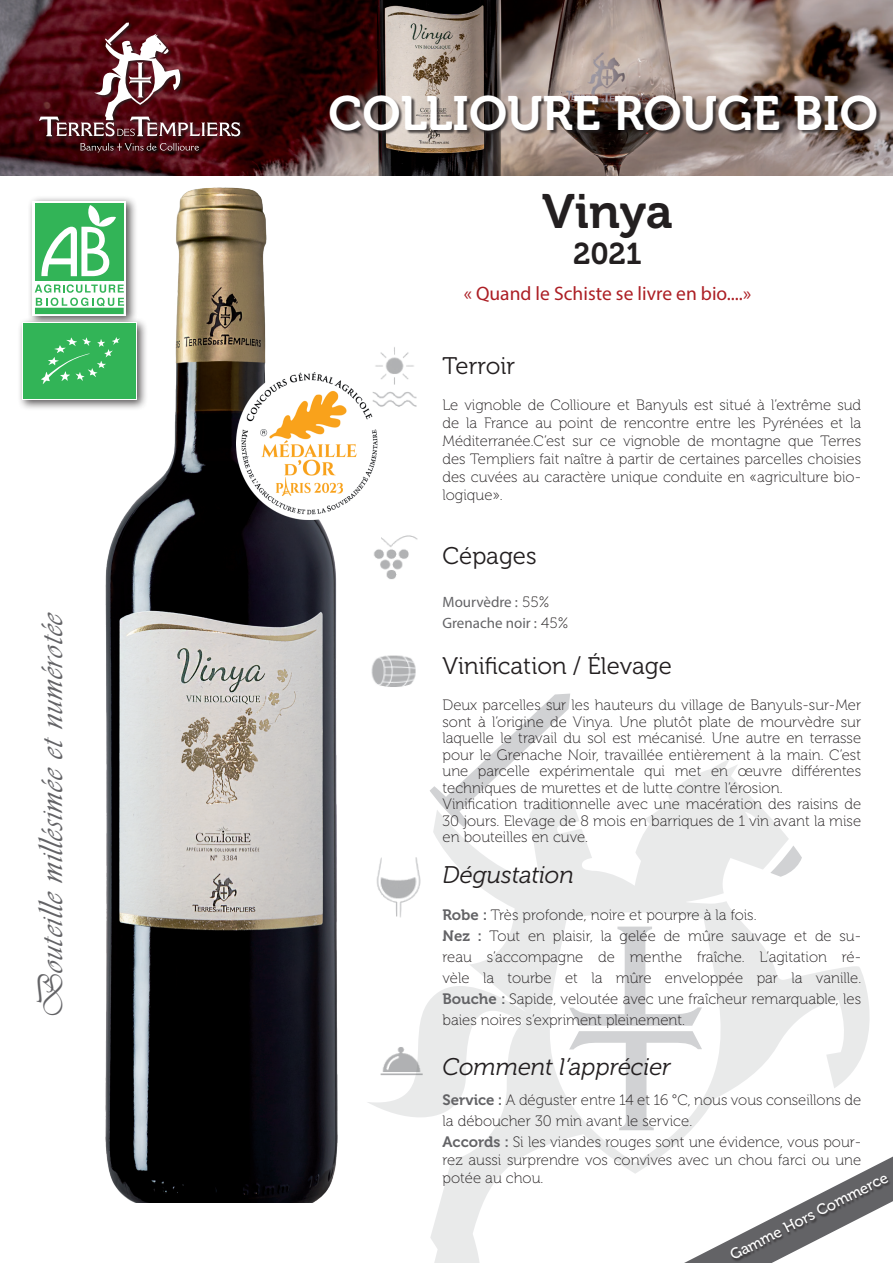
<style>
.page{position:relative;width:893px;height:1263px;background:#fff}
.page>*{position:absolute;margin:0;border:0;box-sizing:border-box;transform-origin:0 0}
.t1{font:48px "Museo 700";color:#fff}
.t2{font:48px "Museo 700";letter-spacing:-.005em;color:#231f20}
.t3{font:36px "Vivaldii";color:#636366}
.t4{font:30px "Museo 700";color:#231f20}
.t5{font:24px "Museo 300";color:#231f20}
.t6{font:italic 24px "Museo 300";color:#231f20}
.t7{font:19.5px "Myriad Pro";color:#ac1e24}
.t8{font:15px/16.5px "Museo 100";color:#231f20}
.t9{font:15px/21.1px "Myriad Pro";color:#636366}
.t10{font:15px "Museo 500";color:#fff}
.s1{font-family:"Museo 100";color:#231f20}
.s2{font-family:"Museo 700";color:#636366}
</style>
<div class="page">
<img style="left:0;top:0;width:893px;height:175px">
<svg style="left:487px;top:693px;width:83px;height:65px"></svg>
<svg style="left:368px;top:758px;width:502px;height:505px"></svg>
<svg style="left:770px;top:845px;width:32px;height:32px"></svg>
<div style="left:27px;top:196px;width:110px;height:131px;background:#231f20;opacity:.75"></div>
<svg style="left:32px;top:201px;width:73px;height:115px"></svg>
<div style="left:35px;top:308px;width:89px;height:6px;background:#32b457"></div>
<svg style="left:35px;top:284px;width:70px;height:22px"></svg>
<div style="left:35px;top:203px;width:89px;height:78px;background:#32b457"></div>
<svg style="left:41px;top:205px;width:64px;height:71px"></svg>
<div style="left:17px;top:317px;width:131px;height:94px;background:#231f20;opacity:.75"></div>
<div style="left:22px;top:322px;width:115px;height:78px;background:#fff"></div>
<div style="left:23px;top:323px;width:113px;height:76px;background:#32b457"></div>
<svg style="left:41px;top:337px;width:64px;height:47px"></svg>
<svg style="left:684px;top:1156px;width:209px;height:107px"></svg>
<div style="left:730px;top:1175px;width:161px;height:87px;background:#231f20;opacity:.75"></div>
<img style="left:375px;top:347px;width:42px;height:60px">
<img style="left:374px;top:535px;width:44px;height:44px">
<img style="left:371px;top:655px;width:45px;height:32px">
<img style="left:372px;top:839px;width:48px;height:81px">
<img style="left:374px;top:1015px;width:49px;height:72px">
<div style="left:331px;top:97px;width:550px;height:38px;background:#231f20;opacity:.75"></div>
<div style="left:40px;top:23px;width:204px;height:134px;background:#231f20;opacity:.75"></div>
<svg style="left:36px;top:23px;width:204px;height:113px;background:#682d34"></svg>
<svg style="left:77px;top:143px;width:122px;height:9px"></svg>
<img style="left:105px;top:187px;width:232px;height:1015px">
<img style="left:236px;top:367px;width:147px;height:152px">
<h2 class="t3" style="left:30px;top:1018px;width:408px;rotate:-90deg">Bouteille millésimée et numérotée</h2>
<h1 class="t1" style="left:329px;top:87px;width:551px">COLLIOURE ROUGE BIO</h1>
<h1 class="t2" style="left:542px;top:184px;width:132px">Vinya</h1>
<h3 class="t4" style="left:573px;top:237px;width:70px">2021</h3>
<h3 class="t7" style="left:464px;top:282px;width:289px">« Quand le Schiste se livre en bio....»</h3>
<h3 class="t5" style="left:442px;top:353px;width:74px">Terroir</h3>
<p class="t8" style="left:442px;top:397px;width:420px;line-height:18px;text-align:justify">Le vignoble de Collioure et Banyuls est situé à l’extrême sud de la France au point de rencontre entre les Pyrénées et la Méditerranée.C’est sur ce vignoble de montagne que Terres des Templiers fait naître à partir de certaines parcelles choisies des cuvées au caractère unique conduite en «agriculture bio&shy;logique».</p>
<h3 class="t5" style="left:442px;top:543px;width:96px">Cépages</h3>
<p class="t9" style="left:442px;top:591px;width:127px">Mourvèdre : <span class="s1">55%<br></span>Grenache noir : <span class="s1">45%</span></p>
<h3 class="t5" style="left:442px;top:653px;width:231px">Vinification / Élevage</h3>
<p class="t8" style="left:442px;top:697px;width:420px">Deux parcelles sur les hauteurs du village de Banyuls-sur-Mer sont à l’origine de Vinya. Une plutôt plate de mourvèdre sur laquelle le travail du sol est mécanisé. Une autre en terrasse pour le Grenache Noir, travaillée entièrement à la main. C’est une parcelle expérimentale qui met en œuvre différentes techniques de murettes et de lutte contre l’érosion.<br>Vinification traditionnelle avec une macération des raisins de 30 jours. Elevage de 8 mois en barriques de 1 vin avant la mise en bouteilles en cuve.</p>
<h3 class="t6" style="left:442px;top:862px;width:133px">Dégustation</h3>
<p class="t8" style="left:442px;top:904px;width:420px;line-height:21px"><span class="s2">Robe :</span> Très profonde, noire et pourpre à la fois.<br><span class="s2">Nez :</span> Tout en plaisir, la gelée de mûre sauvage et de su&shy;reau s’accompagne de menthe fraîche. L’agitation ré&shy;vèle la tourbe et la mûre enveloppée par la vanille.<br><span class="s2">Bouche :</span> Sapide, veloutée avec une fraîcheur remarquable, les baies noires s’expriment pleinement.</p>
<h3 class="t6" style="left:442px;top:1053px;width:230px">Comment l’apprécier</h3>
<p class="t8" style="left:442px;top:1089px;width:420px;line-height:21.1px"><span class="s2">Service :</span> A déguster entre 14 et 16 °C, nous vous conseillons de la déboucher 30 min avant le service.<br><span class="s2">Accords :</span> Si les viandes rouges sont une évidence, vous pour-</p>
<p class="t8" style="left:442px;top:1151px;width:420px;line-height:18px">rez aussi surprendre vos convives avec un chou farci ou une potée au chou.</p>
<p class="t10" style="left:727px;top:1248px;width:177px;rotate:-27deg">Gamme Hors Commerce</p>
</div>
